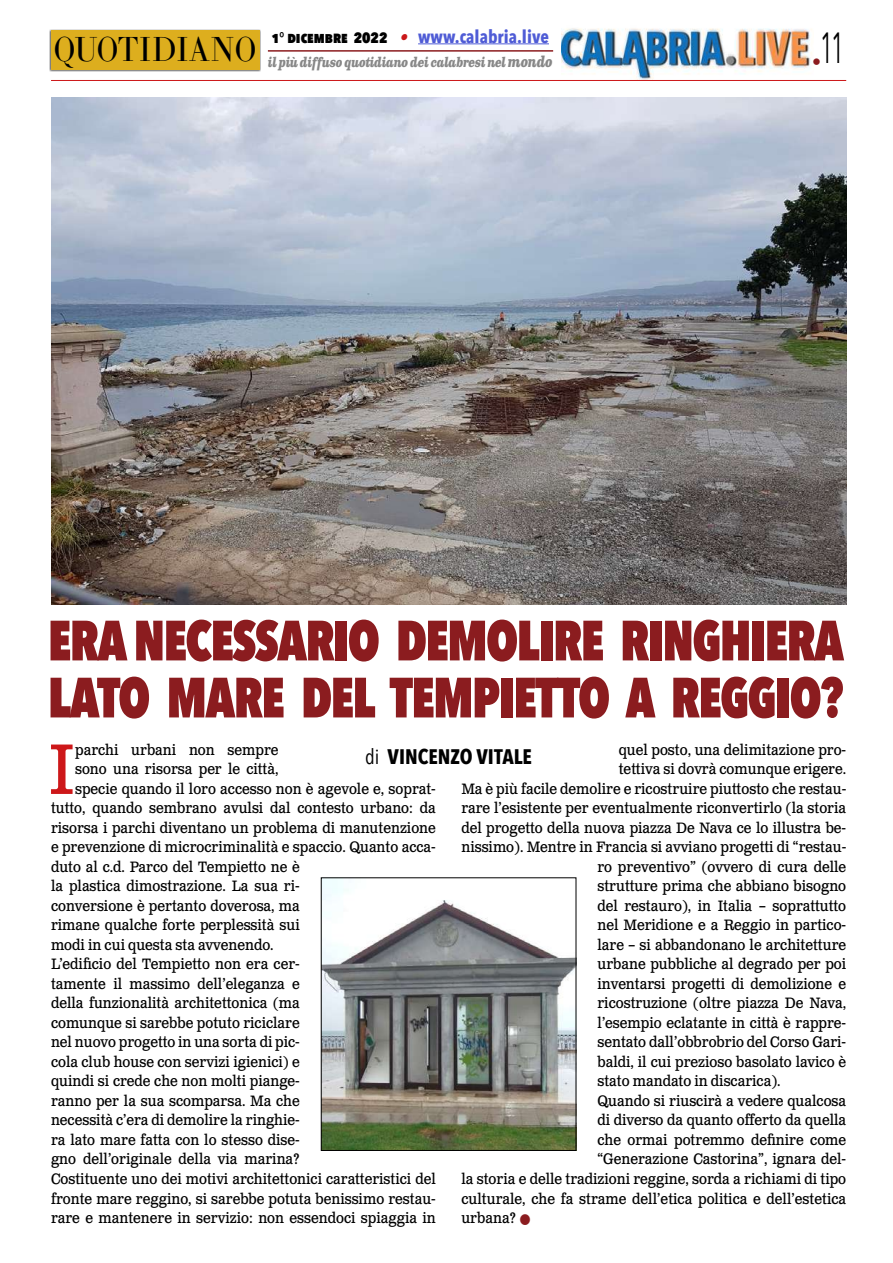
<style>
.page{position:relative;width:893px;height:1263px;background:#fff}
.page>*{position:absolute;margin:0;border:0;box-sizing:border-box;transform-origin:0 0}
.t1{font:71.25px "Clarendon Text Pro";color:#cd1719;scale:.9 1}
.t2{font:800 56.1px/57px "Avenir Next Condensed";letter-spacing:-.03em;color:#8b1c1f;scale:.89 1}
.t3{font:43.5px "Avenir Next Condensed";color:#000;scale:.55 1}
.t4{font:34.2px "LTC Bodoni 175 Pro";color:#000;scale:.88 1}
.t5{font:700 21px "Avenir Next Condensed";color:#000}
.t6{font:700 18px "Avenir Next Condensed";color:#4f5cd6}
.t7{font:15px "Clarendon Text Pro";color:#000;scale:.9 1}
.t8{font:italic 700 13.5px "Clarendon Text Pro";letter-spacing:-.05em;color:#878787;scale:.79 1}
.s1{font-weight:800;font-size:15px;color:#000}
.s2{font-family:"Clarendon Text Pro";font-style:italic;font-size:16.5px;color:#ca181a}
.s3{font-size:15px}
.s4{font-weight:400}
</style>
<div class="page">
<img style="left:561px;top:28px;width:251px;height:52px">
<hr style="left:51px;top:80px;width:795px;height:1px;background:#cd1719">
<div style="left:49px;top:29px;width:212px;height:43px;background:#000;opacity:.75"></div>
<div style="left:51px;top:31px;width:208px;height:39px;background:#ddae1e"></div>
<hr style="left:418px;top:43px;width:131px;height:1px;background:#4f5cd6">
<hr style="left:268px;top:50px;width:285px;height:2px;background:#8b1c1f">
<img style="left:51px;top:98px;width:795px;height:507px">
<img style="left:323px;top:880px;width:251px;height:269px">
<div style="left:321px;top:878px;width:255px;height:273px;border:1px solid #000"></div>
<h3 class="t4" style="left:54px;top:27px;width:232px">QUOTIDIANO</h3>
<p class="t6" style="left:272px;top:25px;width:279px"><span class="s1">1° dicembre 2022</span> <span class="s2">•</span> www.calabria.live</p>
<p class="t8" style="left:268px;top:53px;width:362px">il più diffuso quotidiano dei calabresi nel <span class="s3">mondo</span></p>
<h3 class="t3" style="left:812px;top:11px;width:58px"><sub>•</sub>11</h3>
<h2 class="t2" style="left:48px;top:611px;width:896px">ERA NECESSARIO DEMOLIRE RINGHIERA<br>LATO MARE DEL TEMPIETTO A REGGIO?</h2>
<h1 class="t1" style="left:49px;top:726px;width:31px">I</h1>
<p class="t7" style="left:75px;top:741px;width:227px">parchi urbani non sempre</p>
<p class="t7" style="left:619px;top:741px;width:254px">quel posto, una delimitazione pro-</p>
<p class="t7" style="left:619px;top:760px;width:254px">tettiva si dovrà comunque erigere.</p>
<p class="t7" style="left:461px;top:780px;width:429px">Ma è più facile demolire e ricostruire piuttosto che restau-</p>
<p class="t7" style="left:461px;top:799px;width:429px">rare l’esistente per eventualmente riconvertirlo (la storia</p>
<p class="t7" style="left:461px;top:819px;width:429px">del progetto della nuova piazza De Nava ce lo illustra be-</p>
<p class="t7" style="left:461px;top:838px;width:429px">nissimo). Mentre in Francia si avviano progetti di “restau-</p>
<p class="t7" style="left:597px;top:858px;width:278px">ro preventivo” (ovvero di cura delle</p>
<p class="t7" style="left:597px;top:877px;width:278px">strutture prima che abbiano bisogno</p>
<p class="t7" style="left:597px;top:897px;width:278px">del restauro), in Italia – soprattutto</p>
<p class="t7" style="left:597px;top:916px;width:278px">nel Meridione e a Reggio in partico-</p>
<p class="t7" style="left:597px;top:936px;width:278px">lare – si abbandonano le architetture</p>
<p class="t7" style="left:597px;top:955px;width:278px">urbane pubbliche al degrado per poi</p>
<p class="t7" style="left:597px;top:975px;width:278px">inventarsi progetti di demolizione e</p>
<p class="t7" style="left:597px;top:994px;width:278px">ricostruzione (oltre piazza De Nava,</p>
<p class="t7" style="left:597px;top:1014px;width:278px">l’esempio eclatante in città è rappre-</p>
<p class="t7" style="left:597px;top:1033px;width:278px">sentato dall’obbrobrio del Corso Gari-</p>
<p class="t7" style="left:597px;top:1053px;width:278px">baldi, il cui prezioso basolato lavico è</p>
<p class="t7" style="left:597px;top:1072px;width:205px">stato mandato in discarica).</p>
<p class="t7" style="left:597px;top:1092px;width:278px">Quando si riuscirà a vedere qualcosa</p>
<p class="t7" style="left:597px;top:1111px;width:278px">di diverso da quanto offerto da quella</p>
<p class="t7" style="left:597px;top:1131px;width:278px">che ormai potremmo definire come</p>
<p class="t7" style="left:597px;top:1150px;width:278px">“Generazione Castorina”, ignara del-</p>
<p class="t7" style="left:461px;top:1170px;width:429px">la storia e delle tradizioni reggine, sorda a richiami di tipo</p>
<p class="t7" style="left:461px;top:1189px;width:429px">culturale, che fa strame dell’etica politica e dell’estetica</p>
<p class="t7" style="left:461px;top:1209px;width:62px">urbana?</p>
<h3 class="t5" style="left:365px;top:743px;width:168px"><span class="s4">di</span> VINCENZO VITALE</h3>
<p class="t7" style="left:75px;top:760px;width:227px">sono una risorsa per le città,</p>
<p class="t7" style="left:75px;top:780px;width:402px">specie quando il loro accesso non è agevole e, soprat-</p>
<p class="t7" style="left:51px;top:799px;width:429px">tutto, quando sembrano avulsi dal contesto urbano: da</p>
<p class="t7" style="left:51px;top:819px;width:429px">risorsa i parchi diventano un problema di manutenzione</p>
<p class="t7" style="left:51px;top:838px;width:429px">e prevenzione di microcriminalità e spaccio. Quanto acca-</p>
<p class="t7" style="left:51px;top:858px;width:278px">duto al c.d. Parco del Tempietto ne è</p>
<p class="t7" style="left:51px;top:877px;width:278px">la plastica dimostrazione. La sua ri-</p>
<p class="t7" style="left:51px;top:897px;width:278px">conversione è pertanto doverosa, ma</p>
<p class="t7" style="left:51px;top:916px;width:278px">rimane qualche forte perplessità sui</p>
<p class="t7" style="left:51px;top:936px;width:249px">modi in cui questa sta avvenendo.</p>
<p class="t7" style="left:51px;top:955px;width:278px">L’edificio del Tempietto non era cer-</p>
<p class="t7" style="left:51px;top:975px;width:278px">tamente il massimo dell’eleganza e</p>
<p class="t7" style="left:51px;top:994px;width:278px">della funzionalità architettonica (ma</p>
<p class="t7" style="left:51px;top:1014px;width:278px">comunque si sarebbe potuto riciclare</p>
<p class="t7" style="left:51px;top:1033px;width:278px">nel nuovo progetto in una sorta di pic-</p>
<p class="t7" style="left:51px;top:1053px;width:278px">cola club house con servizi igienici) e</p>
<p class="t7" style="left:51px;top:1072px;width:278px">quindi si crede che non molti piange-</p>
<p class="t7" style="left:51px;top:1092px;width:278px">ranno per la sua scomparsa. Ma che</p>
<p class="t7" style="left:51px;top:1111px;width:278px">necessità c’era di demolire la ringhie-</p>
<p class="t7" style="left:51px;top:1131px;width:278px">ra lato mare fatta con lo stesso dise-</p>
<p class="t7" style="left:51px;top:1150px;width:278px">gno dell’originale della via marina?</p>
<p class="t7" style="left:51px;top:1170px;width:429px">Costituente uno dei motivi architettonici caratteristici del</p>
<p class="t7" style="left:51px;top:1189px;width:429px">fronte mare reggino, si sarebbe potuta benissimo restau-</p>
<p class="t7" style="left:51px;top:1209px;width:429px">rare e mantenere in servizio: non essendoci spiaggia in</p>
</div>
